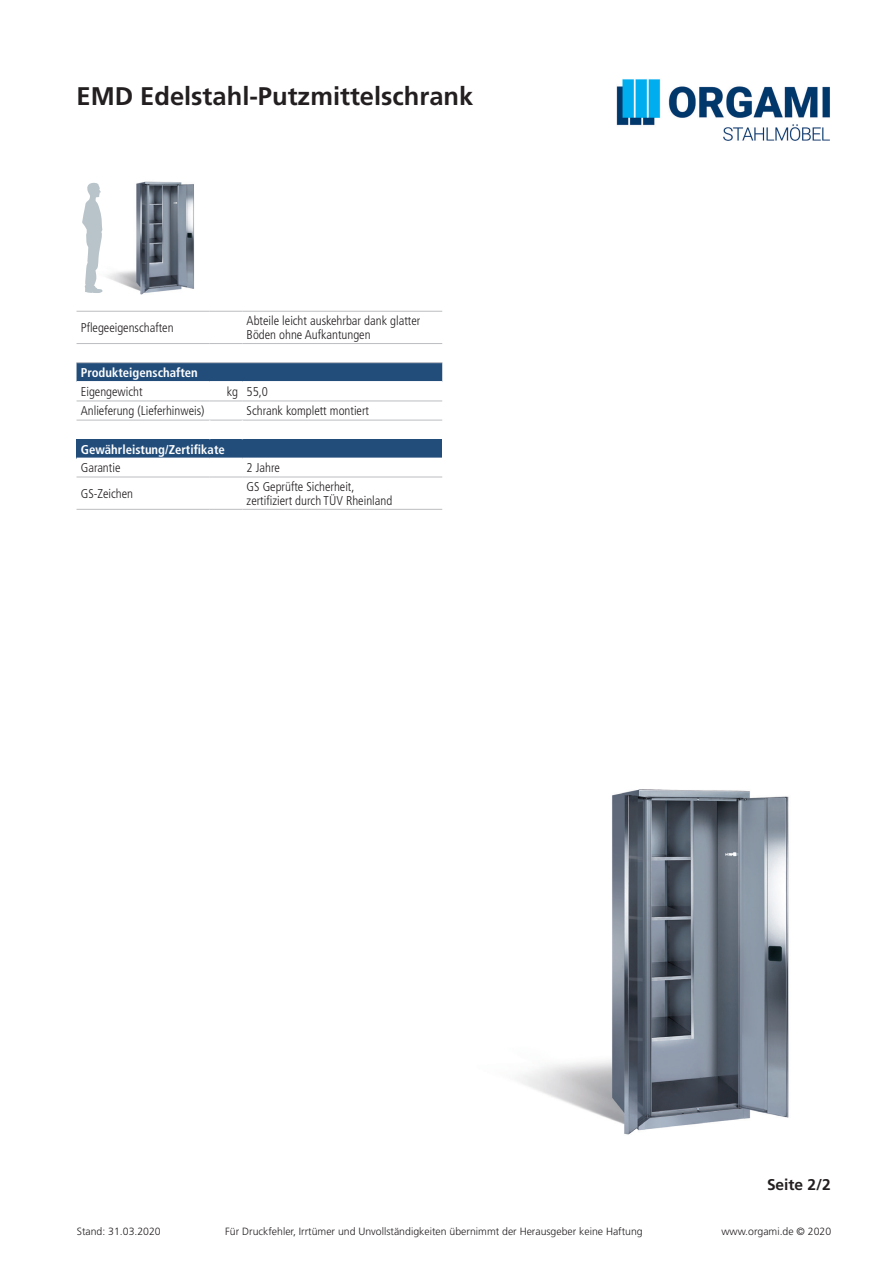
<style>
.page{position:relative;width:893px;height:1263px;background:#fff}
.page>*{position:absolute;margin:0;border:0;box-sizing:border-box;transform-origin:0 0}
.t1{font:700 25.5px "Frutiger LT Std";color:#231f20}
.t2{font:700 15.6px "Frutiger LT Std";color:#231f20}
.t3{font:300 condensed 12.75px/14.2px "Frutiger LT Std";color:#231f20}
.t4{font:700 condensed 12.75px "Frutiger LT Std";color:#fff}
.t5{font:300 10.5px "Frutiger LT Std";color:#231f20}
</style>
<div class="page">
<img style="left:617px;top:79px;width:213px;height:62px">
<img style="left:519px;top:789px;width:270px;height:346px">
<img style="left:106px;top:181px;width:88px;height:114px">
<div style="left:77px;top:439px;width:365px;height:19px;background:#224d7b"></div>
<svg style="left:77px;top:311px;width:365px;height:110px"></svg>
<svg style="left:77px;top:476px;width:365px;height:33px"></svg>
<hr style="left:209px;top:477px;width:2px;height:32px;background:#fff">
<hr style="left:242px;top:477px;width:1px;height:32px;background:#fff">
<hr style="left:77px;top:381px;width:133px;height:2px;background:#fff">
<hr style="left:210px;top:381px;width:32px;height:2px;background:#fff">
<hr style="left:242px;top:381px;width:200px;height:2px;background:#fff">
<hr style="left:77px;top:477px;width:133px;height:1px;background:#bcbdc0">
<hr style="left:210px;top:477px;width:32px;height:1px;background:#bcbdc0">
<hr style="left:242px;top:477px;width:200px;height:1px;background:#bcbdc0">
<hr style="left:77px;top:509px;width:133px;height:1px;background:#bcbdc0">
<hr style="left:210px;top:509px;width:32px;height:1px;background:#bcbdc0">
<hr style="left:242px;top:509px;width:200px;height:1px;background:#bcbdc0">
<hr style="left:77px;top:401px;width:133px;height:1px;background:#bcbdc0">
<hr style="left:210px;top:401px;width:32px;height:1px;background:#bcbdc0">
<hr style="left:242px;top:401px;width:200px;height:1px;background:#bcbdc0">
<svg style="left:82px;top:183px;width:21px;height:110px"></svg>
<h1 class="t1" style="left:77px;top:81px;width:398px">EMD Edelstahl-Putzmittelschrank</h1>
<p class="t3" style="left:81px;top:321px;width:94px">Pflegeeigenschaften</p>
<p class="t3" style="left:247px;top:314px;width:175px">Abteile leicht auskehrbar dank glatter<br>Böden ohne Aufkantungen</p>
<p class="t4" style="left:81px;top:365px;width:119px">Produkteigenschaften</p>
<p class="t3" style="left:81px;top:385px;width:63px">Eigengewicht</p>
<p class="t3" style="left:227px;top:385px;width:43px">kg 55,0</p>
<p class="t3" style="left:81px;top:404px;width:125px">Anlieferung (Lieferhinweis)</p>
<p class="t3" style="left:247px;top:404px;width:124px">Schrank komplett montiert</p>
<p class="t4" style="left:81px;top:442px;width:146px">Gewährleistung/Zertifikate</p>
<p class="t3" style="left:81px;top:461px;width:41px">Garantie</p>
<p class="t3" style="left:247px;top:461px;width:35px">2 Jahre</p>
<p class="t3" style="left:81px;top:487px;width:54px">GS-Zeichen</p>
<p class="t3" style="left:247px;top:479px;width:147px">GS Geprüfte Sicherheit, zertifiziert durch TÜV Rheinland</p>
<p class="t2" style="left:767px;top:1175px;width:65px">Seite 2/2</p>
<p class="t5" style="left:77px;top:1225px;width:86px">Stand: 31.03.2020</p>
<p class="t5" style="left:225px;top:1225px;width:419px">Für Druckfehler, Irrtümer und Unvollständigkeiten übernimmt der Herausgeber keine Haftung</p>
<p class="t5" style="left:721px;top:1225px;width:111px">www.orgami.de © 2020</p>
</div>
